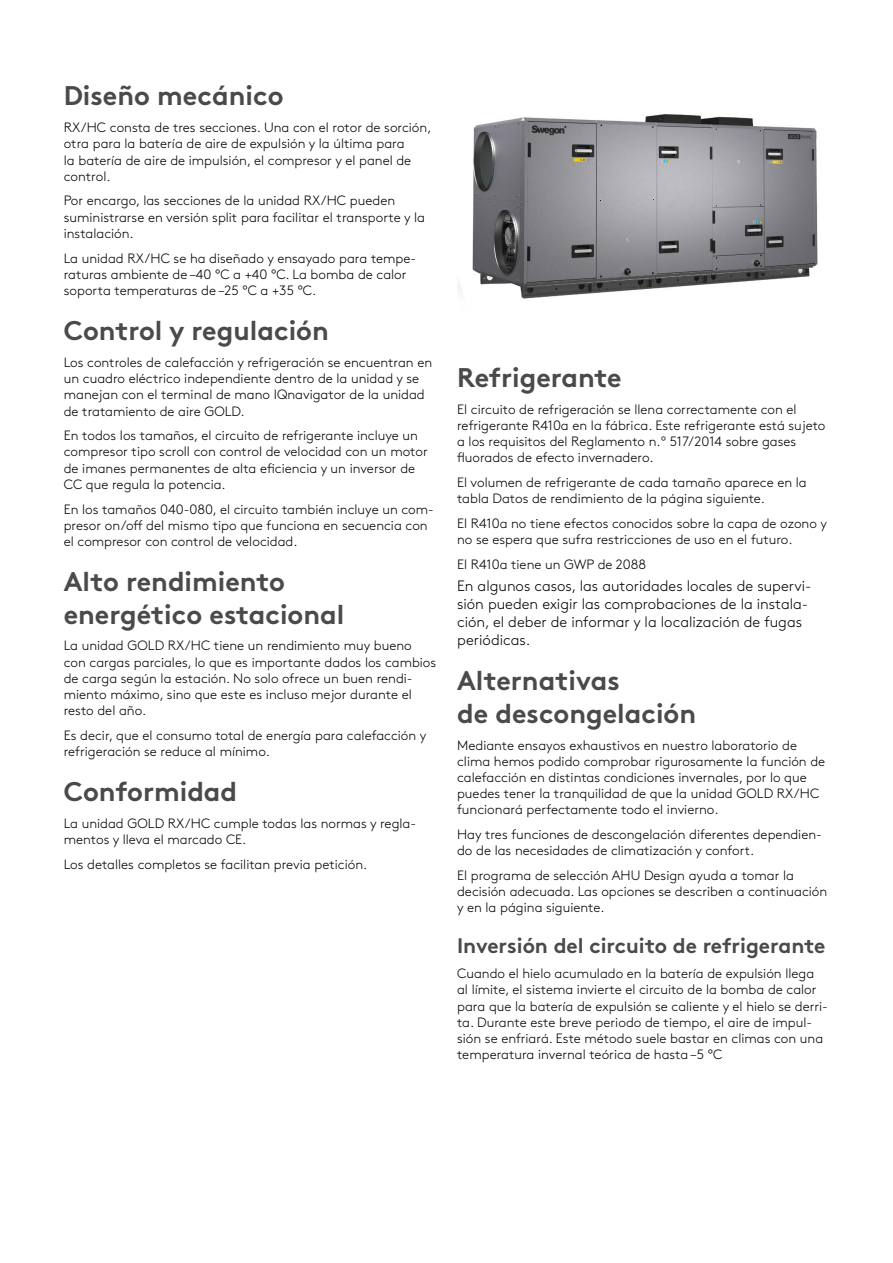
<style>
.page{position:relative;width:893px;height:1263px;background:#fff}
.page>*{position:absolute;margin:0;border:0;box-sizing:border-box;transform-origin:0 0}
.t1{font:700 27px/32.4px "Swegon Brown";color:#4a4a49}
.t2{font:700 21px "Swegon Brown";color:#4a4a49}
.t3{font:300 15px/18px "Swegon Brown";color:#000}
.t4{font:300 13.5px/16.2px "Swegon Brown";color:#000}
</style>
<div class="page">
<img style="left:457px;top:114px;width:361px;height:185px">
<h1 class="t1" style="left:64px;top:77px;width:221px">Diseño mecánico</h1>
<p class="t4" style="left:64px;top:118px;width:369px">RX/HC consta de tres secciones. Una con el rotor de sorción, otra para la batería de aire de expulsión y la última para<br>la batería de aire de impulsión, el compresor y el panel de control.</p>
<p class="t4" style="left:64px;top:192px;width:363px">Por encargo, las secciones de la unidad RX/HC pueden suministrarse en versión split para facilitar el transporte y la instalación.</p>
<p class="t4" style="left:64px;top:249px;width:354px">La unidad RX/HC se ha diseñado y ensayado para tempe&shy;raturas ambiente de –40 °C a +40 °C. La bomba de calor soporta temperaturas de –25 °C a +35 °C.</p>
<h1 class="t1" style="left:64px;top:312px;width:267px">Control y regulación</h1>
<p class="t4" style="left:64px;top:353px;width:370px">Los controles de calefacción y refrigeración se encuentran en un cuadro eléctrico independiente dentro de la unidad y se manejan con el terminal de mano IQnavigator de la unidad de tratamiento de aire GOLD.</p>
<p class="t4" style="left:64px;top:426px;width:365px">En todos los tamaños, el circuito de refrigerante incluye un compresor tipo scroll con control de velocidad con un motor de imanes permanentes de alta eficiencia y un inversor de CC que regula la potencia.</p>
<p class="t4" style="left:64px;top:500px;width:372px">En los tamaños 040-080, el circuito también incluye un com&shy;presor on/off del mismo tipo que funciona en secuencia con el compresor con control de velocidad.</p>
<h1 class="t1" style="left:64px;top:563px;width:282px">Alto rendimiento energético estacional</h1>
<p class="t4" style="left:64px;top:637px;width:374px">La unidad GOLD RX/HC tiene un rendimiento muy bueno con cargas parciales, lo que es importante dados los cambios de carga según la estación. No solo ofrece un buen rendi&shy;miento máximo, sino que este es incluso mejor durante el resto del año.</p>
<p class="t4" style="left:64px;top:726px;width:364px">Es decir, que el consumo total de energía para calefacción y refrigeración se reduce al mínimo.</p>
<h1 class="t1" style="left:64px;top:773px;width:175px">Conformidad</h1>
<p class="t4" style="left:64px;top:814px;width:354px">La unidad GOLD RX/HC cumple todas las normas y regla&shy;mentos y lleva el marcado CE.</p>
<p class="t4" style="left:64px;top:855px;width:305px">Los detalles completos se facilitan previa petición.</p>
<h1 class="t1" style="left:457px;top:358px;width:166px">Refrigerante</h1>
<p class="t4" style="left:457px;top:400px;width:370px">El circuito de refrigeración se llena correctamente con el refrigerante R410a en la fábrica. Este refrigerante está sujeto a los requisitos del Reglamento n.º 517/2014 sobre gases fluorados de efecto invernadero.</p>
<p class="t4" style="left:457px;top:473px;width:351px">El volumen de refrigerante de cada tamaño aparece en la tabla Datos de rendimiento de la página siguiente.</p>
<p class="t4" style="left:457px;top:514px;width:371px">El R410a no tiene efectos conocidos sobre la capa de ozono y no se espera que sufra restricciones de uso en el futuro.</p>
<p class="t4" style="left:457px;top:555px;width:191px">El R410a tiene un GWP de 2088</p>
<p class="t3" style="left:457px;top:576px;width:356px">En algunos casos, las autoridades locales de supervi&shy;sión pueden exigir las comprobaciones de la instala&shy;ción, el deber de informar y la localización de fugas periódicas.</p>
<h1 class="t1" style="left:457px;top:662px;width:241px">Alternativas<br>de descongelación</h1>
<p class="t4" style="left:457px;top:736px;width:370px">Mediante ensayos exhaustivos en nuestro laboratorio de clima hemos podido comprobar rigurosamente la función de calefacción en distintas condiciones invernales, por lo que puedes tener la tranquilidad de que la unidad GOLD RX/HC funcionará perfectamente todo el invierno.</p>
<p class="t4" style="left:457px;top:825px;width:366px">Hay tres funciones de descongelación diferentes dependien&shy;do de las necesidades de climatización y confort.</p>
<p class="t4" style="left:457px;top:866px;width:372px">El programa de selección AHU Design ayuda a tomar la decisión adecuada. Las opciones se describen a continuación y en la página siguiente.</p>
<h2 class="t2" style="left:457px;top:929px;width:370px">Inversión del circuito de refrigerante</h2>
<p class="t4" style="left:457px;top:964px;width:372px">Cuando el hielo acumulado en la batería de expulsión llega al límite, el sistema invierte el circuito de la bomba de calor para que la batería de expulsión se caliente y el hielo se derri&shy;ta. Durante este breve periodo de tiempo, el aire de impul&shy;sión se enfriará. Este método suele bastar en climas con una temperatura invernal teórica de hasta –5 °C</p>
</div>
